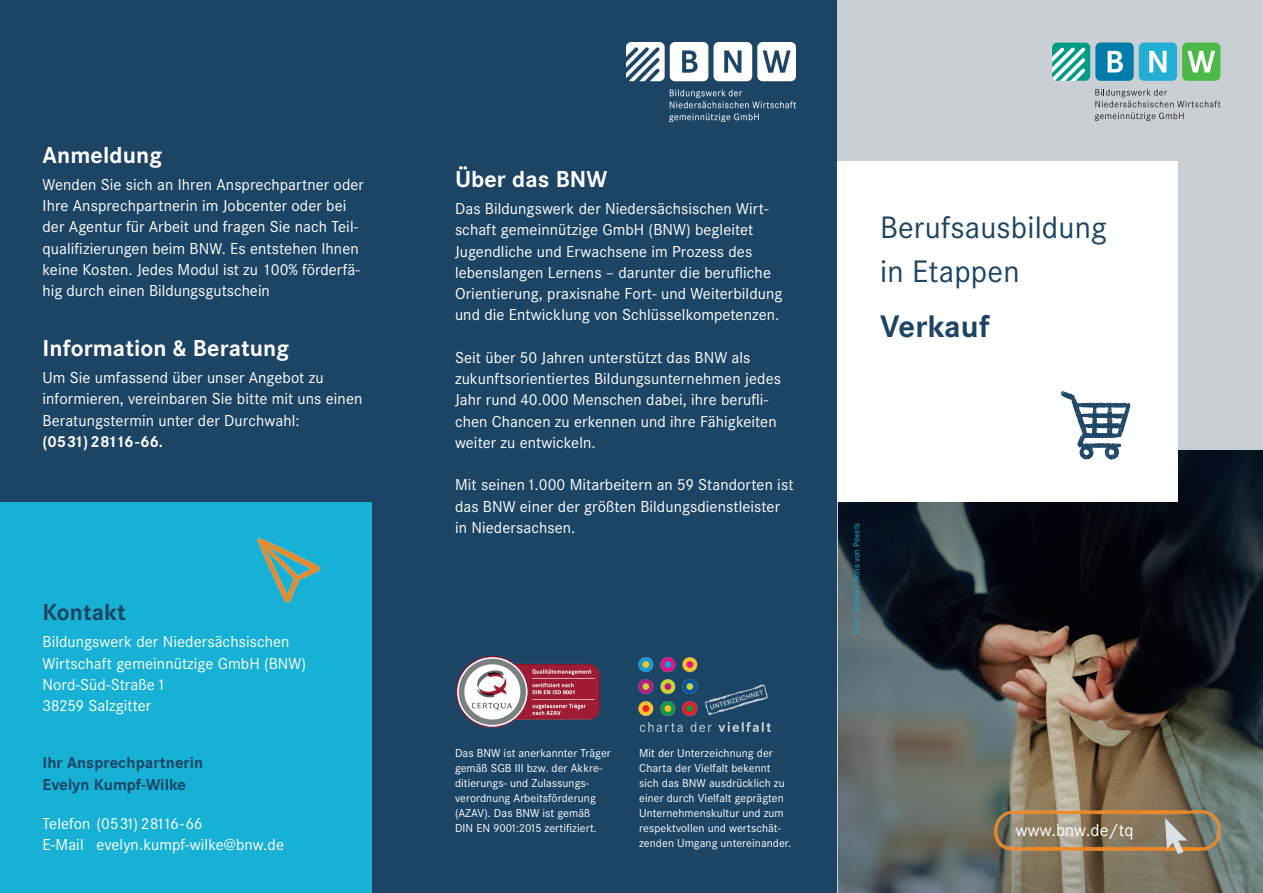
<style>
.page{position:relative;width:1263px;height:893px;background:#1c4464}
.page>*{position:absolute;margin:0;border:0;box-sizing:border-box;transform-origin:0 0}
.t1{font:32.25px/43.5px "Corporate S";letter-spacing:.005em;color:#1c4464}
.t2{font:700 32.25px "Corporate S";color:#1c4464}
.t3{font:700 24px "Corporate S";letter-spacing:.005em;color:#fff}
.t4{font:700 24px "Corporate S";letter-spacing:.005em;color:#1c4464}
.t5{font:18px "Corporate S";letter-spacing:.005em;color:#fff}
.t6{font:16.5px/21.3px "Corporate S";letter-spacing:.005em;color:#fff}
.t7{font:700 16.5px/21.3px "Corporate S";letter-spacing:.005em;color:#1c4464}
.t8{font:700 16.5px "Corporate S";letter-spacing:.005em;color:#fff}
.t9{font:12px/15px "Corporate S";letter-spacing:.005em;color:#fff}
.t10{font:9px "Corporate S";letter-spacing:.005em;color:#16b1d5}
</style>
<div class="page">
<div style="left:0;top:502px;width:372px;height:391px;background:#16b1d5"></div>
<div style="left:838px;top:0;width:425px;height:893px;background:#c9cfd3"></div>
<div style="left:1182px;top:43px;width:38px;height:38px;background:#4cb848;border-radius:5px"></div>
<div style="left:1095px;top:43px;width:39px;height:38px;background:#007caa;border-radius:5px"></div>
<svg style="left:1052px;top:43px;width:38px;height:38px"></svg>
<svg style="left:1095px;top:89px;width:125px;height:32px"></svg>
<svg style="left:1107px;top:51px;width:16px;height:21px"></svg>
<svg style="left:1187px;top:51px;width:28px;height:21px"></svg>
<div style="left:1139px;top:43px;width:38px;height:38px;background:#23afd4;border-radius:5px"></div>
<svg style="left:1149px;top:51px;width:17px;height:21px"></svg>
<img style="left:627px;top:43px;width:168px;height:78px">
<img style="left:457px;top:657px;width:143px;height:71px">
<img style="left:838px;top:451px;width:425px;height:442px">
<div style="left:838px;top:162px;width:340px;height:340px;background:#fff"></div>
<img style="left:257px;top:538px;width:63px;height:64px">
<img style="left:1060px;top:391px;width:71px;height:69px">
<img style="left:995px;top:811px;width:226px;height:39px">
<img style="left:1165px;top:819px;width:21px;height:34px">
<img style="left:638px;top:657px;width:132px;height:75px">
<h2 class="t3" style="left:43px;top:141px;width:121px">Anmeldung</h2>
<p class="t6" style="left:43px;top:174px;width:323px">Wenden Sie sich an Ihren Ansprechpartner oder Ihre Ansprechpartnerin im Jobcenter oder bei der Agentur für Arbeit und fragen Sie nach Teil&shy;qualifizierungen beim BNW. Es entstehen Ihnen keine Kosten. Jedes Modul ist zu 100% förderfä&shy;hig durch einen Bildungsgutschein</p>
<h2 class="t3" style="left:43px;top:334px;width:248px">Information &amp; Beratung</h2>
<p class="t6" style="left:43px;top:367px;width:321px">Um Sie umfassend über unser Angebot zu informieren, vereinbaren Sie bitte mit uns einen<br>Beratungstermin unter der Durchwahl:</p>
<p class="t8" style="left:43px;top:432px;width:122px">(0531) 28116-66.</p>
<h2 class="t4" style="left:43px;top:598px;width:85px">Kontakt</h2>
<p class="t6" style="left:43px;top:631px;width:265px">Bildungswerk der Niedersächsischen<br>Wirtschaft gemeinnützige GmbH (BNW)<br>Nord-Süd-Straße 1<br>38259 Salzgitter</p>
<p class="t7" style="left:43px;top:753px;width:162px">Ihr Ansprechpartnerin<br>Evelyn Kumpf-Wilke</p>
<p class="t6" style="left:43px;top:813px;width:243px">Telefon (0531) 28116-66<br>E-Mail evelyn.kumpf-wilke@bnw.de</p>
<h2 class="t3" style="left:455px;top:165px;width:154px">Über das BNW</h2>
<p class="t6" style="left:455px;top:198px;width:329px">Das Bildungswerk der Niedersächsischen Wirt&shy;schaft gemeinnützige GmbH (BNW) begleitet Jugendliche und Erwachsene im Prozess des lebenslangen Lernens – darunter die berufliche Orientierung, praxisnahe Fort- und Weiterbildung und die Entwicklung von Schlüsselkompetenzen.</p>
<p class="t6" style="left:455px;top:347px;width:328px">Seit über 50 Jahren unterstützt das BNW als zukunftsorientiertes Bildungsunternehmen jedes Jahr rund 40.000 Menschen dabei, ihre berufli&shy;chen Chancen zu erkennen und ihre Fähigkeiten weiter zu entwickeln.</p>
<p class="t6" style="left:455px;top:474px;width:340px">Mit seinen 1.000 Mitarbeitern an 59 Standorten ist das BNW einer der größten Bildungsdienstleister in Niedersachsen.</p>
<p class="t9" style="left:455px;top:746px;width:157px">Das BNW ist anerkannter Träger gemäß SGB III bzw. der Akkre&shy;ditierungs- und Zulassungs&shy;verordnung Arbeitsförderung (AZAV). Das BNW ist gemäß<br>DIN EN 9001:2015 zertifiziert.</p>
<p class="t9" style="left:639px;top:746px;width:154px">Mit der Unterzeichnung der<br>Charta der Vielfalt bekennt sich das BNW ausdrücklich zu einer durch Vielfalt geprägten<br>Unternehmenskultur und zum respektvollen und wertschät&shy;zenden Umgang untereinander.</p>
<h1 class="t1" style="left:880px;top:206px;width:228px">Berufsausbildung in Etappen</h1>
<h1 class="t2" style="left:880px;top:308px;width:111px">Verkauf</h1>
<p class="t10" style="left:851px;top:634px;width:112px;rotate:-90deg">Foto: Amina Filkins von Pexels</p>
<p class="t5" style="left:1016px;top:820px;width:119px">www.bnw.de/tq</p>
</div>
